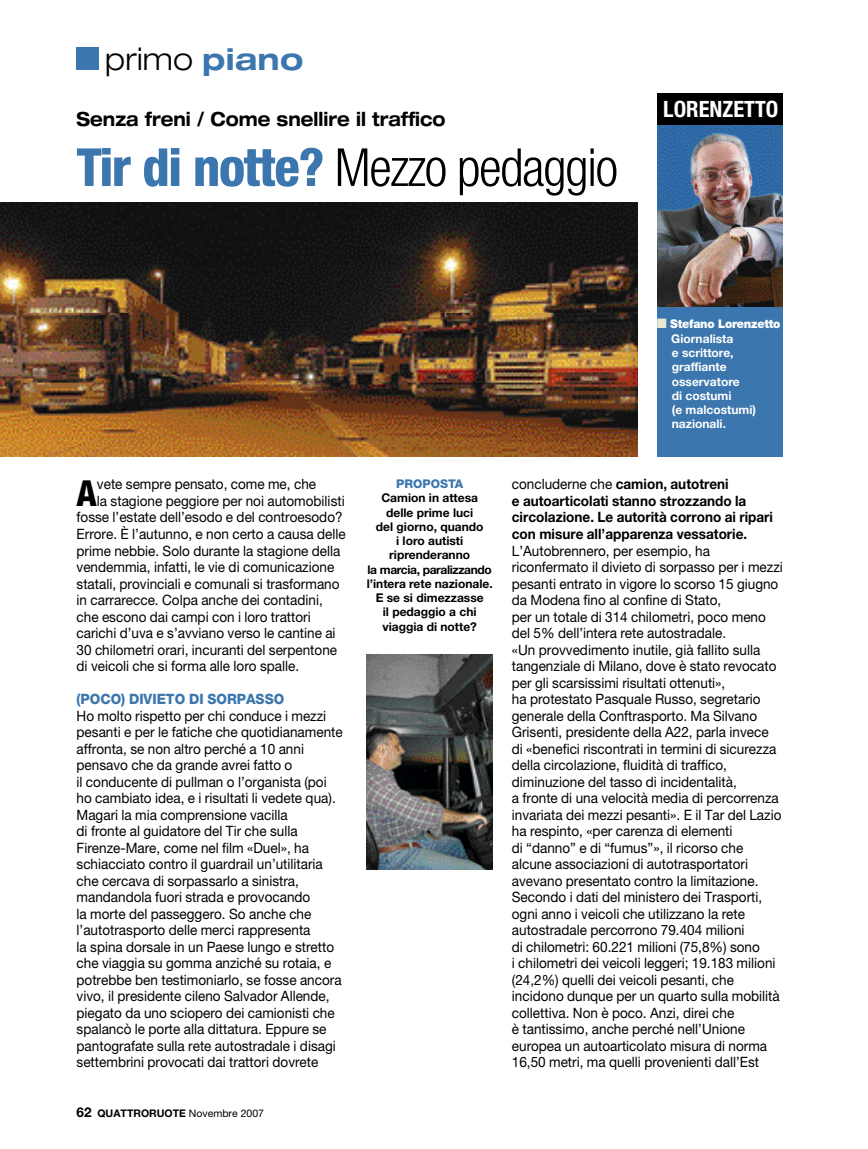
<style>
.page{position:relative;width:868px;height:1149px;background:#fff}
.page>*{position:absolute;margin:0;border:0;box-sizing:border-box;transform-origin:0 0}
.t1{font:300 condensed 52.5px "Helvetica Neue LT Std";letter-spacing:-.025em;color:#000}
.t2{font:800 condensed 35.85px "Helvetica Neue LT Std";color:#000}
.t3{font:300 expanded 31.2px "Helvetica Neue LT Std";letter-spacing:.01em;color:#000;scale:.96 1}
.t4{font:700 condensed 22.5px "Helvetica Neue LT Std";color:#fff}
.t5{font:700 expanded 19.5px "Helvetica Neue LT Std";color:#000;scale:.86 1}
.t6{font:14.25px/16.5px "Helvetica Neue LT Std";color:#000;scale:.95 1}
.t7{font:700 14.25px/16.5px "Helvetica Neue LT Std";color:#000;scale:.95 1}
.t8{font:800 14.25px "Helvetica Neue LT Std";color:#3b76ae;scale:.95 1}
.t9{font:700 12px/14.2px "Helvetica Neue LT Std";color:#000;text-align:center}
.t10{font:700 12px/14.4px "Helvetica Neue LT Std";color:#fff}
.t11{font:800 12px "Helvetica Neue LT Std";color:#3b76ae}
.t12{font:700 10.5px "Helvetica Neue LT Std";color:#000}
.s1{font-weight:700;font-size:30px;color:#3b76ae}
.s2{font-weight:800;color:#3b76ae}
.s3{color:#e9e9d3}
.s4{font-weight:900}
.s5{font-size:13.5px}
.s6{font-weight:400}
</style>
<div class="page">
<img style="left:0;top:203px;width:637px;height:253px">
<div style="left:77px;top:47px;width:22px;height:23px;background:#3b76ae"></div>
<div style="left:657px;top:93px;width:125px;height:33px;background:#000"></div>
<div style="left:657px;top:126px;width:125px;height:330px;background:#3b76ae"></div>
<img style="left:657px;top:125px;width:125px;height:181px">
<img style="left:367px;top:654px;width:125px;height:215px">
<h3 class="t3" style="left:105px;top:40px;width:208px">primo <span class="s1">piano</span></h3>
<h3 class="t5" style="left:77px;top:107px;width:430px">Senza freni / Come snellire il traffico</h3>
<h1 class="t1" style="left:77px;top:137px;width:543px"><span class="s2">Tir di notte?</span> Mezzo pedaggio</h1>
<h3 class="t4" style="left:663px;top:95px;width:116px">LORENZETTO</h3>
<p class="t10" style="left:671px;top:316px;width:111px;text-indent:-14px"><span class="s3">■</span> <span class="s4">Stefano Lorenzetto<br></span>Giornalista<br>e scrittore, graffiante osservatore<br>di costumi<br>(e malcostumi) nazionali.</p>
<h2 class="t2" style="left:77px;top:471px;width:22px">A</h2>
<p class="t6" style="left:97px;top:476px;width:232px">vete sempre pensato, come me, che</p>
<p class="t6" style="left:97px;top:492px;width:262px">la stagione peggiore per noi automobilisti</p>
<p class="t6" style="left:77px;top:509px;width:281px">fosse l’estate dell’esodo e del controesodo?</p>
<p class="t6" style="left:77px;top:525px;width:285px">Errore. È l’autunno, e non certo a causa delle</p>
<p class="t6" style="left:77px;top:542px;width:279px">prime nebbie. Solo durante la stagione della</p>
<p class="t6" style="left:77px;top:558px;width:273px">vendemmia, infatti, le vie di comunicazione</p>
<p class="t6" style="left:77px;top:575px;width:278px">statali, provinciali e comunali si trasformano</p>
<p class="t6" style="left:77px;top:591px;width:261px">in carrarecce. Colpa anche dei contadini,</p>
<p class="t6" style="left:77px;top:608px;width:248px">che escono dai campi con i loro trattori</p>
<p class="t6" style="left:77px;top:624px;width:274px">carichi d’uva e s’avviano verso le cantine ai</p>
<p class="t6" style="left:77px;top:641px;width:276px">30 chilometri orari, incuranti del serpentone</p>
<p class="t6" style="left:77px;top:657px;width:236px">di veicoli che si forma alle loro spalle.</p>
<p class="t8" style="left:77px;top:690px;width:220px">(POCO) DIVIETO DI SORPASSO</p>
<p class="t6" style="left:77px;top:707px;width:282px">Ho molto rispetto per chi conduce i mezzi pesanti e per le fatiche che quotidianamente affronta, se non altro perché a 10 anni pensavo che da grande avrei fatto o<br>il conducente di pullman o l’organista (poi ho cambiato idea, e i risultati li vedete qua).<br>Magari la mia comprensione vacilla<br>di fronte al guidatore del Tir che sulla Firenze-Mare, come nel film «Duel», ha schiacciato contro il guardrail un’utilitaria che cercava di sorpassarlo a sinistra, mandandola fuori strada e provocando<br>la morte del passeggero. So anche che l’autotrasporto delle merci rappresenta<br>la spina dorsale in un Paese lungo e stretto che viaggia su gomma anziché su rotaia, e potrebbe ben testimoniarlo, se fosse ancora vivo, il presidente cileno Salvador Allende, piegato da uno sciopero dei camionisti che spalancò le porte alla dittatura. Eppure se pantografate sulla rete autostradale i disagi settembrini provocati dai trattori dovrete</p>
<p class="t12" style="left:77px;top:1106px;width:189px"><span class="s5">62</span> QUATTRORUOTE <span class="s6">Novembre 2007</span></p>
<p class="t11" style="left:396px;top:476px;width:68px">PROPOSTA</p>
<p class="t9" style="left:367px;top:490px;width:127px">Camion in attesa delle prime luci<br>del giorno, quando<br>i loro autisti riprenderanno<br>la marcia, paralizzando l’intera rete nazionale.<br>E se si dimezzasse<br>il pedaggio a chi viaggia di notte?</p>
<p class="t7" style="left:512px;top:475px;width:276px"><span class="s6">concluderne che</span> camion, autotreni<br>e autoarticolati stanno strozzando la circolazione. Le autorità corrono ai ripari con misure all’apparenza vessatorie.</p>
<p class="t6" style="left:512px;top:542px;width:287px">L’Autobrennero, per esempio, ha riconfermato il divieto di sorpasso per i mezzi pesanti entrato in vigore lo scorso 15 giugno da Modena fino al confine di Stato,<br>per un totale di 314 chilometri, poco meno del 5% dell’intera rete autostradale.<br>«Un provvedimento inutile, già fallito sulla tangenziale di Milano, dove è stato revocato per gli scarsissimi risultati ottenuti»,<br>ha protestato Pasquale Russo, segretario generale della Conftrasporto. Ma Silvano Grisenti, presidente della A22, parla invece di «benefici riscontrati in termini di sicurezza della circolazione, fluidità di traffico, diminuzione del tasso di incidentalità,<br>a fronte di una velocità media di percorrenza invariata dei mezzi pesanti». E il Tar del Lazio ha respinto, «per carenza di elementi<br>di “danno” e di “fumus”», il ricorso che alcune associazioni di autotrasportatori avevano presentato contro la limitazione.<br>Secondo i dati del ministero dei Trasporti, ogni anno i veicoli che utilizzano la rete autostradale percorrono 79.404 milioni<br>di chilometri: 60.221 milioni (75,8%) sono<br>i chilometri dei veicoli leggeri; 19.183 milioni (24,2%) quelli dei veicoli pesanti, che incidono dunque per un quarto sulla mobilità collettiva. Non è poco. Anzi, direi che<br>è tantissimo, anche perché nell’Unione europea un autoarticolato misura di norma 16,50 metri, ma quelli provenienti dall’Est</p>
</div>
